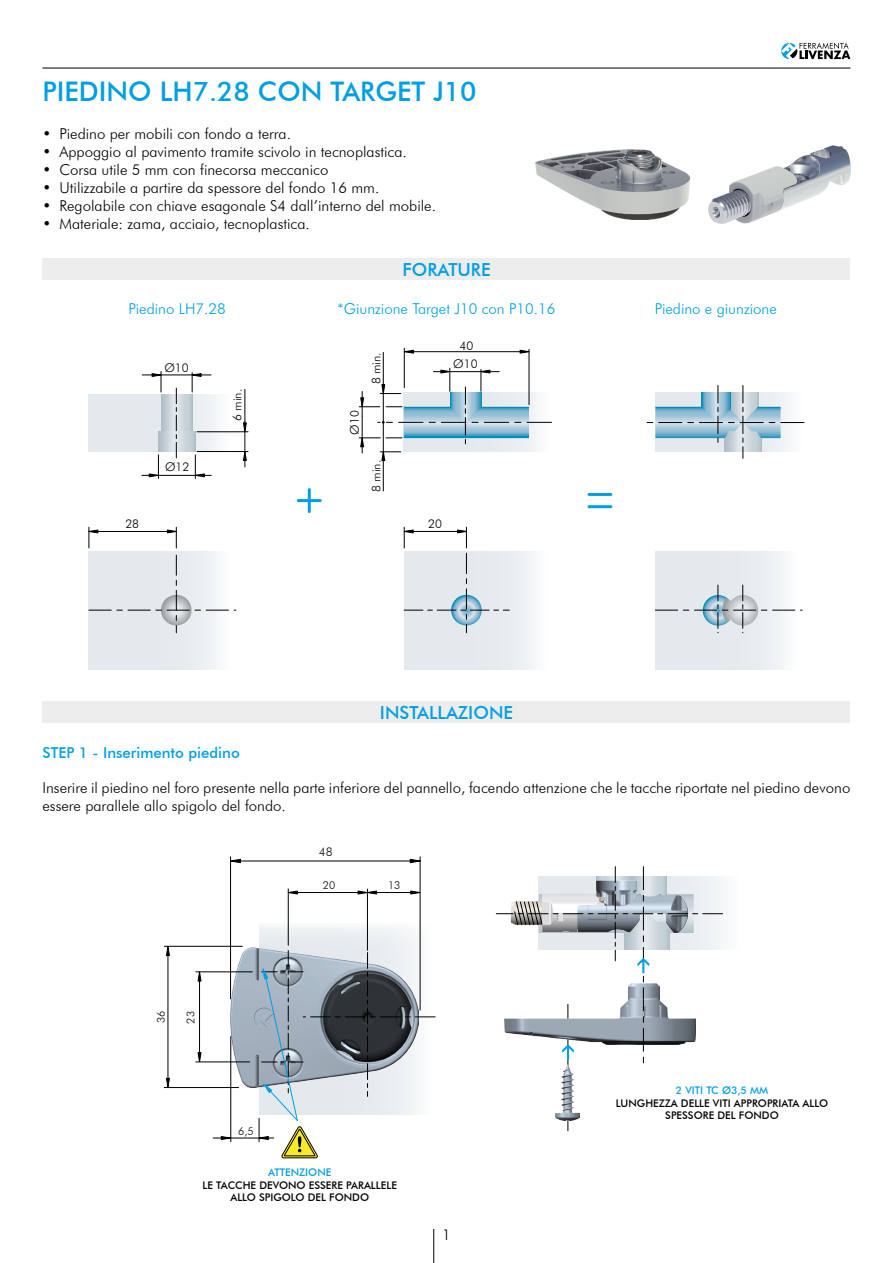
<style>
.page{position:relative;width:893px;height:1263px;background:#fff}
.page>*{position:absolute;margin:0;border:0;box-sizing:border-box;transform-origin:0 0}
.t1{font:500 27px "Futura BT";color:#009fe3}
.t2{font:500 18px "Futura BT";color:#009fe3}
.t3{font:300 15px/18px "Futura BT";color:#000}
.t4{font:300 15px "Futura BT";color:#009fe3}
.t5{font:500 15px "Futura BT";color:#009fe3}
.t6{font:300 12px "Futura BT";color:#000}
.t7{font:300 12px "Futura BT";color:#080d06}
.t8{font:300 10.8px "Futura BT";color:#080d06}
.t9{font:500 10.5px/12.6px "Futura BT";color:#000;text-align:center}
.t10{font:500 10.5px "Futura BT";color:#009fe3}
</style>
<div class="page">
<svg style="left:781px;top:43px;width:69px;height:16px"></svg>
<hr style="left:433px;top:1229px;width:1px;height:34px;background:#000">
<hr style="left:43px;top:68px;width:807px;height:1px;background:#000">
<div style="left:43px;top:259px;width:807px;height:21px;background:#ededed"></div>
<svg style="left:243px;top:422px;width:4px;height:9px"></svg>
<svg style="left:405px;top:350px;width:9px;height:3px"></svg>
<svg style="left:520px;top:350px;width:9px;height:3px"></svg>
<div style="left:655px;top:551px;width:142px;height:118px;background:linear-gradient(to right,#dee5e8,#f1f4f6)"></div>
<svg style="left:89px;top:394px;width:142px;height:58px"></svg>
<div style="left:89px;top:551px;width:142px;height:118px;background:linear-gradient(to right,#dee5e8,#f2f4f6)"></div>
<svg style="left:161px;top:394px;width:31px;height:38px"></svg>
<svg style="left:158px;top:432px;width:37px;height:20px"></svg>
<hr style="left:89px;top:531px;width:85px;height:1px;background:#000">
<svg style="left:89px;top:527px;width:9px;height:21px"></svg>
<svg style="left:167px;top:527px;width:10px;height:21px"></svg>
<svg style="left:195px;top:455px;width:10px;height:23px"></svg>
<svg style="left:149px;top:455px;width:10px;height:23px"></svg>
<hr style="left:142px;top:475px;width:69px;height:1px;background:#000">
<svg style="left:152px;top:371px;width:10px;height:21px"></svg>
<svg style="left:192px;top:373px;width:9px;height:19px"></svg>
<hr style="left:142px;top:375px;width:69px;height:1px;background:#000">
<hr style="left:404px;top:348px;width:1px;height:40px;background:#000">
<hr style="left:529px;top:349px;width:1px;height:56px;background:#000">
<hr style="left:406px;top:351px;width:120px;height:1px;background:#000">
<svg style="left:176px;top:388px;width:1px;height:71px"></svg>
<hr style="left:197px;top:451px;width:51px;height:1px;background:#000">
<hr style="left:197px;top:431px;width:51px;height:1px;background:#000">
<svg style="left:243px;top:452px;width:4px;height:15px"></svg>
<hr style="left:245px;top:421px;width:1px;height:30px;background:#080d06">
<hr style="left:245px;top:389px;width:1px;height:32px;background:#000">
<svg style="left:89px;top:555px;width:147px;height:78px"></svg>
<div style="left:404px;top:551px;width:143px;height:118px;background:linear-gradient(to right,#dee5e8,#f1f4f6)"></div>
<svg style="left:404px;top:527px;width:105px;height:106px"></svg>
<hr style="left:383px;top:352px;width:1px;height:139px;background:#000">
<svg style="left:655px;top:585px;width:147px;height:48px"></svg>
<svg style="left:646px;top:385px;width:158px;height:73px"></svg>
<hr style="left:308px;top:490px;width:3px;height:22px;background:#009fe3">
<hr style="left:298px;top:499px;width:22px;height:3px;background:#009fe3">
<hr style="left:589px;top:493px;width:22px;height:3px;background:#009fe3">
<hr style="left:589px;top:505px;width:22px;height:3px;background:#009fe3">
<svg style="left:359px;top:368px;width:192px;height:93px"></svg>
<img style="left:709px;top:146px;width:141px;height:77px">
<div style="left:43px;top:702px;width:807px;height:21px;background:#ededed"></div>
<svg style="left:259px;top:920px;width:161px;height:28px"></svg>
<img style="left:231px;top:947px;width:187px;height:141px">
<hr style="left:235px;top:861px;width:175px;height:1px;background:#000">
<svg style="left:410px;top:859px;width:10px;height:4px"></svg>
<svg style="left:231px;top:859px;width:10px;height:4px"></svg>
<hr style="left:231px;top:1036px;width:1px;height:106px;background:#000">
<hr style="left:213px;top:1138px;width:61px;height:1px;background:#000">
<svg style="left:221px;top:1136px;width:10px;height:4px"></svg>
<hr style="left:196px;top:1062px;width:54px;height:1px;background:#000">
<hr style="left:199px;top:976px;width:1px;height:79px;background:#000">
<svg style="left:198px;top:1052px;width:3px;height:10px"></svg>
<svg style="left:198px;top:972px;width:3px;height:9px"></svg>
<hr style="left:164px;top:946px;width:78px;height:1px;background:#000">
<hr style="left:164px;top:1087px;width:75px;height:1px;background:#000">
<hr style="left:168px;top:954px;width:1px;height:124px;background:#000">
<svg style="left:166px;top:1078px;width:4px;height:9px"></svg>
<svg style="left:166px;top:946px;width:4px;height:10px"></svg>
<hr style="left:367px;top:889px;width:1px;height:61px;background:#000">
<hr style="left:288px;top:889px;width:1px;height:56px;background:#000">
<hr style="left:230px;top:857px;width:1px;height:142px;background:#000">
<hr style="left:420px;top:857px;width:1px;height:153px;background:#000">
<hr style="left:325px;top:892px;width:91px;height:1px;background:#000">
<hr style="left:292px;top:892px;width:33px;height:1px;background:#000">
<svg style="left:288px;top:891px;width:10px;height:3px"></svg>
<svg style="left:358px;top:891px;width:19px;height:3px"></svg>
<svg style="left:410px;top:891px;width:10px;height:3px"></svg>
<div style="left:539px;top:877px;width:201px;height:73px;background:#f9fafb"></div>
<hr style="left:196px;top:971px;width:56px;height:1px;background:#000">
<svg style="left:496px;top:866px;width:227px;height:266px"></svg>
<img style="left:536px;top:150px;width:154px;height:69px">
<svg style="left:256px;top:948px;width:179px;height:210px"></svg>
<h1 class="t1" style="left:43px;top:75px;width:436px">PIEDINO LH7.28 CON TARGET J10</h1>
<p class="t3" style="left:43px;top:125px;width:250px">• Piedino per mobili con fondo a terra.</p>
<p class="t3" style="left:43px;top:143px;width:366px">• Appoggio al pavimento tramite scivolo in tecnoplastica.</p>
<p class="t3" style="left:43px;top:161px;width:287px">• Corsa utile 5 mm con finecorsa meccanico</p>
<p class="t3" style="left:43px;top:179px;width:338px">• Utilizzabile a partire da spessore del fondo 16 mm.</p>
<p class="t3" style="left:43px;top:197px;width:395px">• Regolabile con chiave esagonale S4 dall’interno del mobile.</p>
<p class="t3" style="left:43px;top:215px;width:269px">• Materiale: zama, acciaio, tecnoplastica.</p>
<p class="t2" style="left:402px;top:259px;width:90px">FORATURE</p>
<p class="t4" style="left:129px;top:299px;width:99px">Piedino LH7.28</p>
<p class="t4" style="left:338px;top:299px;width:219px">*Giunzione Target J10 con P10.16</p>
<p class="t4" style="left:655px;top:299px;width:124px">Piedino e giunzione</p>
<p class="t6" style="left:459px;top:339px;width:15px">40</p>
<p class="t6" style="left:369px;top:384px;width:34px;rotate:-90deg">8 min.</p>
<p class="t6" style="left:164px;top:361px;width:26px">Ø10</p>
<p class="t6" style="left:453px;top:357px;width:26px">Ø10</p>
<p class="t6" style="left:125px;top:517px;width:15px">28</p>
<p class="t6" style="left:165px;top:460px;width:26px">Ø12</p>
<p class="t6" style="left:230px;top:421px;width:34px;rotate:-90deg">6 min.</p>
<p class="t5" style="left:43px;top:744px;width:199px">STEP 1 - Inserimento piedino</p>
<p class="t6" style="left:347px;top:435px;width:26px;rotate:-90deg">Ø10</p>
<p class="t6" style="left:369px;top:492px;width:34px;rotate:-90deg">8 min.</p>
<p class="t6" style="left:428px;top:517px;width:15px">20</p>
<p class="t2" style="left:380px;top:702px;width:135px">INSTALLAZIONE</p>
<p class="t3" style="left:43px;top:779px;width:809px">Inserire il piedino nel foro presente nella parte inferiore del pannello, facendo attenzione che le tacche riportate nel piedino devono essere parallele allo spigolo del fondo.</p>
<p class="t7" style="left:319px;top:844px;width:15px">48</p>
<p class="t8" style="left:323px;top:879px;width:14px">20</p>
<p class="t8" style="left:388px;top:879px;width:14px">13</p>
<p class="t8" style="left:154px;top:1023px;width:14px;rotate:-90deg">36</p>
<p class="t8" style="left:184px;top:1023px;width:14px;rotate:-90deg">23</p>
<p class="t8" style="left:238px;top:1125px;width:17px">6,5</p>
<p class="t10" style="left:268px;top:1166px;width:65px">ATTENZIONE</p>
<p class="t9" style="left:203px;top:1179px;width:196px">LE TACCHE DEVONO ESSERE PARALLELE<br>ALLO SPIGOLO DEL FONDO</p>
<p class="t3" style="left:442px;top:1226px;width:10px">1</p>
<p class="t10" style="left:676px;top:1084px;width:94px">2 VITI TC Ø3,5 MM</p>
<p class="t9" style="left:616px;top:1096px;width:214px">LUNGHEZZA DELLE VITI APPROPRIATA ALLO<br>SPESSORE DEL FONDO</p>
</div>
